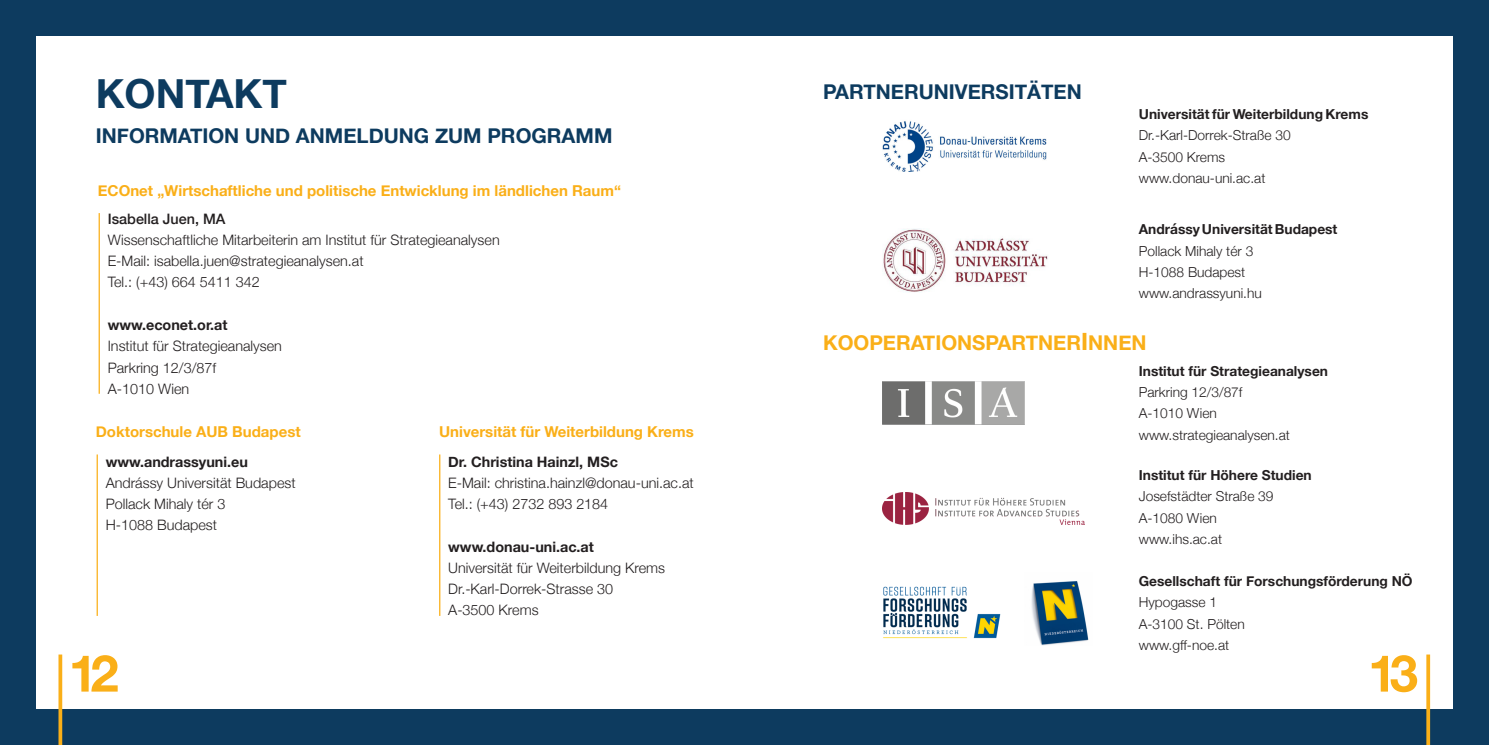
<style>
.page{position:relative;width:1489px;height:745px;background:#fff}
.page>*{position:absolute;margin:0;border:0;box-sizing:border-box;transform-origin:0 0}
.t1{font:700 51px "Helvetica Neue";color:#faaf18}
.t2{font:700 40px "Helvetica Neue";color:#0d3b5f}
.t3{font:700 20.38px "Helvetica Neue";color:#0d3b5f}
.t4{font:700 20.38px "Helvetica Neue";color:#faaf18}
.t5{font:700 15px "Helvetica Neue";color:#faaf18}
.t6{font:300 14.38px "Helvetica Neue";color:#231f20}
.t7{font:700 14.38px "Helvetica Neue";color:#231f20}
.t8{font:500 14.38px "Helvetica Neue";color:#231f20}
.t9{font:300 13.75px "Helvetica Neue";color:#231f20}
.t10{font:700 13.75px "Helvetica Neue";color:#231f20}
.s1{font-size:23.75px}
</style>
<div class="page">
<div style="left:0;top:709px;width:1488px;height:35px;background:#0d3b5f"></div>
<div style="left:0;top:0;width:1488px;height:35px;background:#0d3b5f"></div>
<div style="left:1453px;top:0;width:35px;height:744px;background:#0d3b5f"></div>
<svg style="left:58px;top:654px;width:4px;height:90px"></svg>
<hr style="left:99px;top:213px;width:1px;height:180px;background:#faaf18">
<hr style="left:97px;top:454px;width:1px;height:161px;background:#faaf18">
<hr style="left:439px;top:454px;width:1px;height:161px;background:#faaf18">
<hr style="left:1426px;top:654px;width:3px;height:90px;background:#faaf18">
<div style="left:0;top:0;width:35px;height:744px;background:#0d3b5f"></div>
<img style="left:882px;top:121px;width:165px;height:51px">
<img style="left:883px;top:229px;width:165px;height:63px">
<img style="left:882px;top:492px;width:202px;height:31px">
<img style="left:1031px;top:581px;width:58px;height:63px">
<img style="left:882px;top:381px;width:143px;height:44px">
<img style="left:883px;top:586px;width:118px;height:53px">
<p class="t2" style="left:96px;top:62px;width:193px">KONTAKT</p>
<p class="t3" style="left:823px;top:75px;width:260px">PARTNERUNIVERSITÄTEN</p>
<p class="t3" style="left:96px;top:120px;width:518px">INFORMATION UND ANMELDUNG ZUM PROGRAMM</p>
<p class="t5" style="left:98px;top:178px;width:524px">ECOnet „Wirtschaftliche und politische Entwicklung im ländlichen Raum“</p>
<p class="t10" style="left:1138px;top:103px;width:231px">Universität für Weiterbildung Krems</p>
<p class="t9" style="left:1138px;top:124px;width:153px">Dr.-Karl-Dorrek-Straße 30</p>
<p class="t9" style="left:1138px;top:146px;width:88px">A-3500 Krems</p>
<p class="t9" style="left:1138px;top:167px;width:128px">www.donau-uni.ac.at</p>
<p class="t8" style="left:108px;top:207px;width:119px">Isabella Juen, MA</p>
<p class="t6" style="left:108px;top:228px;width:393px">Wissenschaftliche Mitarbeiterin am Institut für Strategieanalysen</p>
<p class="t6" style="left:108px;top:249px;width:257px">E-Mail: isabella.juen@strategieanalysen.at</p>
<p class="t6" style="left:108px;top:270px;width:153px">Tel.: (+43) 664 5411 342</p>
<p class="t7" style="left:108px;top:313px;width:121px">www.econet.or.at</p>
<p class="t6" style="left:108px;top:334px;width:176px">Institut für Strategieanalysen</p>
<p class="t6" style="left:108px;top:355px;width:110px">Parkring 12/3/87f</p>
<p class="t6" style="left:108px;top:377px;width:83px">A-1010 Wien</p>
<p class="t5" style="left:96px;top:419px;width:206px">Doktorschule AUB Budapest</p>
<p class="t5" style="left:439px;top:419px;width:256px">Universität für Weiterbildung Krems</p>
<p class="t7" style="left:106px;top:450px;width:144px">www.andrassyuni.eu</p>
<p class="t6" style="left:106px;top:471px;width:191px">Andrássy Universität Budapest</p>
<p class="t6" style="left:106px;top:492px;width:121px">Pollack Mihaly tér 3</p>
<p class="t6" style="left:106px;top:513px;width:113px">H-1088 Budapest</p>
<p class="t7" style="left:448px;top:450px;width:171px">Dr. Christina Hainzl, MSc</p>
<p class="t6" style="left:448px;top:471px;width:247px">E-Mail: christina.hainzl@donau-uni.ac.at</p>
<p class="t6" style="left:448px;top:492px;width:161px">Tel.: (+43) 2732 893 2184</p>
<p class="t7" style="left:448px;top:535px;width:147px">www.donau-uni.ac.at</p>
<p class="t6" style="left:448px;top:556px;width:218px">Universität für Weiterbildung Krems</p>
<p class="t6" style="left:448px;top:577px;width:166px">Dr.-Karl-Dorrek-Strasse 30</p>
<p class="t6" style="left:448px;top:598px;width:92px">A-3500 Krems</p>
<p class="t10" style="left:1138px;top:219px;width:200px">Andrássy Universität Budapest</p>
<p class="t9" style="left:1138px;top:239px;width:116px">Pollack Mihaly tér 3</p>
<p class="t9" style="left:1138px;top:261px;width:108px">H-1088 Budapest</p>
<p class="t9" style="left:1138px;top:282px;width:125px">www.andrassyuni.hu</p>
<p class="t4" style="left:823px;top:326px;width:325px">KOOPERATIONSPARTNER<span class="s1">I</span>NNEN</p>
<p class="t10" style="left:1138px;top:360px;width:191px">Institut für Strategieanalysen</p>
<p class="t9" style="left:1138px;top:381px;width:105px">Parkring 12/3/87f</p>
<p class="t9" style="left:1138px;top:402px;width:80px">A-1010 Wien</p>
<p class="t9" style="left:1138px;top:423px;width:153px">www.strategieanalysen.at</p>
<p class="t10" style="left:1138px;top:464px;width:174px">Institut für Höhere Studien</p>
<p class="t9" style="left:1138px;top:485px;width:136px">Josefstädter Straße 39</p>
<p class="t9" style="left:1138px;top:506px;width:80px">A-1080 Wien</p>
<p class="t9" style="left:1138px;top:527px;width:85px">www.ihs.ac.at</p>
<p class="t10" style="left:1138px;top:570px;width:275px">Gesellschaft für Forschungsförderung NÖ</p>
<p class="t9" style="left:1138px;top:591px;width:80px">Hypogasse 1</p>
<p class="t9" style="left:1138px;top:612px;width:107px">A-3100 St. Pölten</p>
<p class="t9" style="left:1138px;top:633px;width:92px">www.gff-noe.at</p>
<p class="t1" style="left:69px;top:633px;width:52px">12</p>
<p class="t1" style="left:1367px;top:633px;width:52px">13</p>
</div>
